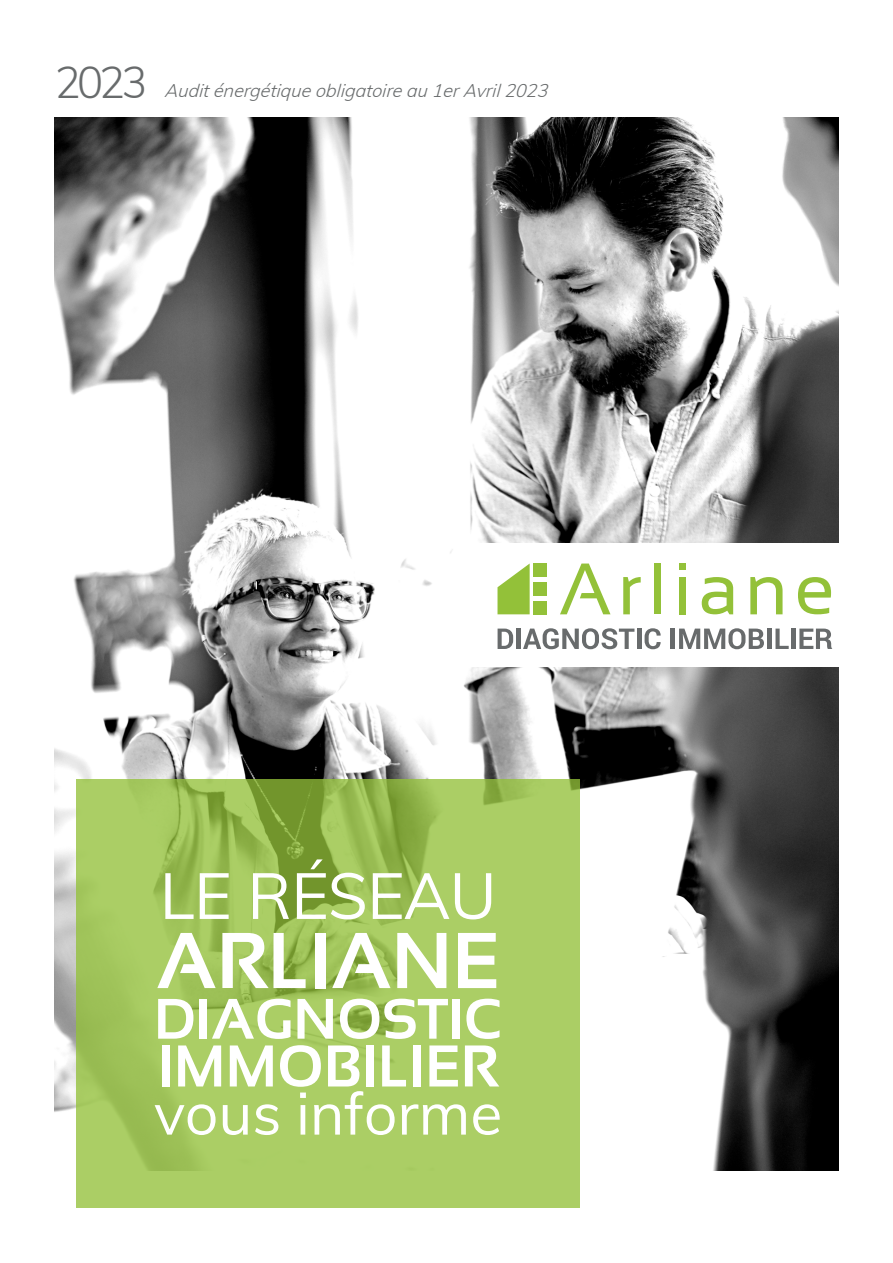
<style>
.page{position:relative;width:893px;height:1263px;background:#fff}
.page>*{position:absolute;margin:0;border:0;box-sizing:border-box;transform-origin:0 0}
.t1{font:700 78.9px "Sansation";color:#fff}
.t2{font:64.2px "Muli";letter-spacing:-.015em;color:#fff}
.t3{font:58.8px "Muli";color:#fff}
.t4{font:700 58.8px "Sansation";color:#fff}
.t5{font:700 56.85px "Sansation";color:#fff}
.t6{font:300 43.5px "Muli";color:#686b6c}
.t7{font:italic 300 18px "Muli";color:#686b6c}
</style>
<div class="page">
<img style="left:54px;top:118px;width:785px;height:1053px">
<svg style="left:77px;top:780px;width:503px;height:428px;background:#a3c75d"></svg>
<div style="left:469px;top:543px;width:424px;height:123px;background:#fff"></div>
<svg style="left:498px;top:629px;width:15px;height:20px"></svg>
<hr style="left:517px;top:629px;width:4px;height:20px;background:#686b6c">
<svg style="left:523px;top:628px;width:111px;height:21px"></svg>
<hr style="left:637px;top:629px;width:4px;height:20px;background:#686b6c">
<svg style="left:645px;top:628px;width:16px;height:21px"></svg>
<hr style="left:671px;top:629px;width:4px;height:20px;background:#686b6c">
<svg style="left:679px;top:628px;width:85px;height:21px"></svg>
<hr style="left:767px;top:629px;width:4px;height:20px;background:#686b6c">
<svg style="left:775px;top:629px;width:14px;height:20px"></svg>
<hr style="left:791px;top:629px;width:4px;height:20px;background:#686b6c">
<svg style="left:799px;top:629px;width:33px;height:20px"></svg>
<svg style="left:560px;top:563px;width:50px;height:51px"></svg>
<svg style="left:623px;top:577px;width:18px;height:37px"></svg>
<div style="left:654px;top:563px;width:7px;height:51px;background:#93c139"></div>
<div style="left:679px;top:577px;width:7px;height:37px;background:#93c139"></div>
<div style="left:679px;top:563px;width:7px;height:7px;background:#93c139"></div>
<svg style="left:702px;top:577px;width:31px;height:37px"></svg>
<svg style="left:750px;top:577px;width:32px;height:37px"></svg>
<svg style="left:798px;top:577px;width:33px;height:37px"></svg>
<svg style="left:497px;top:563px;width:33px;height:51px"></svg>
<div style="left:533px;top:582px;width:13px;height:14px;background:#93c139"></div>
<div style="left:533px;top:601px;width:13px;height:13px;background:#93c139"></div>
<div style="left:533px;top:563px;width:13px;height:14px;background:#93c139"></div>
<p class="t6" style="left:55px;top:50px;width:94px">2023</p>
<p class="t7" style="left:164px;top:77px;width:391px">Auditénergétiqueobligatoireau1erAvril2023</p>
<p class="t2" style="left:160px;top:849px;width:338px">LE RÉSEAU</p>
<p class="t1" style="left:156px;top:917px;width:345px">ARLIANE</p>
<p class="t5" style="left:154px;top:987px;width:350px">DIAGNOSTIC</p>
<p class="t4" style="left:158px;top:1033px;width:342px">IMMOBILIER</p>
<p class="t3" style="left:154px;top:1070px;width:350px">vous informe</p>
</div>
